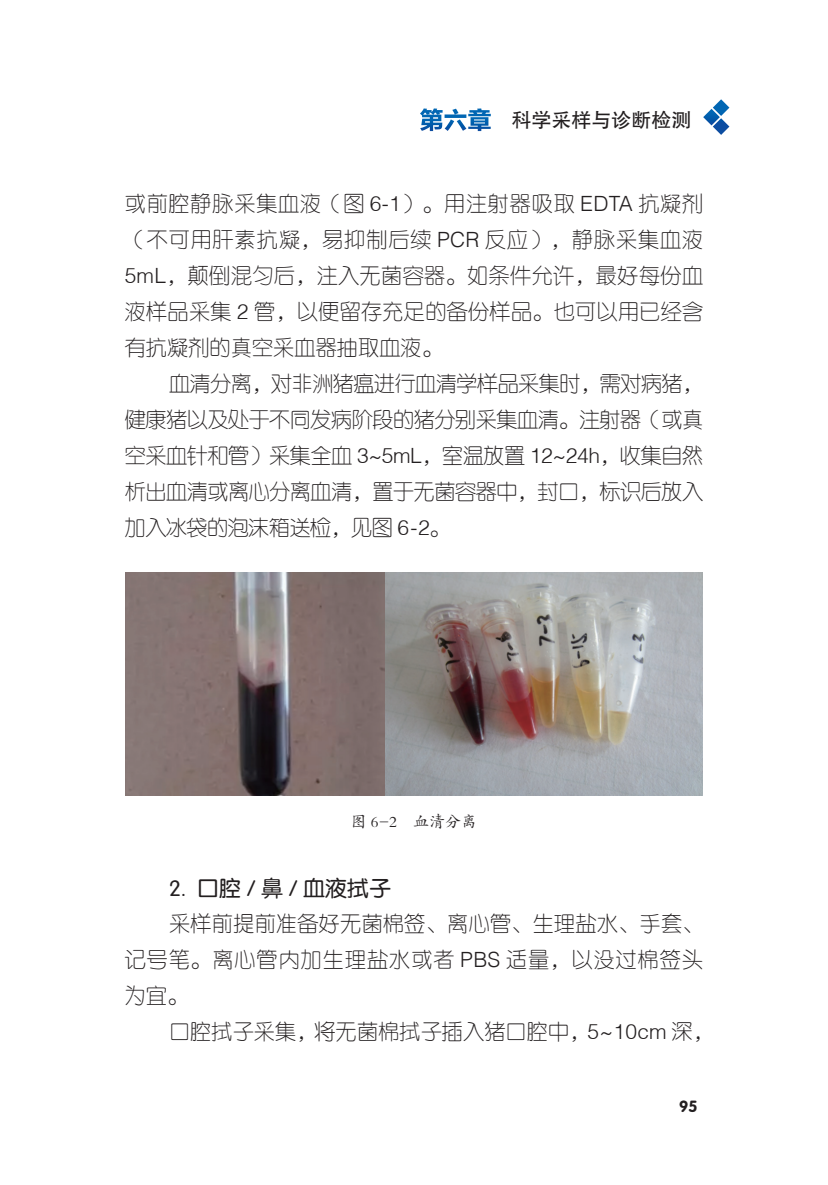
<style>
.page{position:relative;width:828px;height:1185px;background:#fff}
.page>*{position:absolute;margin:0;border:0;box-sizing:border-box;transform-origin:0 0}
.t1{font:22px "FZY3 K GBK1 0";color:#231f20}
.t2{font:21px/36px "FZY1 K GBK1 0";letter-spacing:.01em;color:#231f20;text-align:justify}
.t3{font:20px "FZHTK GBK1 0";color:#231f20}
.t4{font:16px "FZKTK GBK1 0";color:#231f20}
.t5{font:16px "FZY4 K GBK1 0";color:#231f20}
.s1{font-family:"FZLTDHK GBK1 0";font-size:24px;color:#fff}
.s2{font-family:"Helvetica";font-weight:300}
</style>
<div class="page">
<svg style="left:703px;top:99px;width:26px;height:36px"></svg>
<img style="left:125px;top:573px;width:578px;height:223px">
<p class="t3" style="left:419px;top:109px;width:273px"><span class="s1">第六章</span> 科学采样与诊断检测</p>
<p class="t2" style="left:125px;top:186px;width:580px">或前腔静脉采集血液（图 <span class="s2">6-1</span>）。用注射器吸取 <span class="s2">EDTA</span> 抗凝剂（不可用肝素抗凝，易抑制后续 <span class="s2">PCR</span> 反应），静脉采集血液<span class="s2">5mL</span>，颠倒混匀后，注入无菌容器。如条件允许，最好每份血液样品采集 <span class="s2">2</span> 管，以便留存充足的备份样品。也可以用已经含有抗凝剂的真空采血器抽取血液。</p>
<p class="t2" style="left:125px;top:366px;width:580px;text-indent:44px">血清分离，对非洲猪瘟进行血清学样品采集时，需对病猪，健康猪以及处于不同发病阶段的猪分别采集血清。注射器（或真空采血针和管）采集全血 <span class="s2">3~5mL</span>，室温放置 <span class="s2">12~24h</span>，收集自然析出血清或离心分离血清，置于无菌容器中，封口，标识后放入加入冰袋的泡沫箱送检，见图 <span class="s2">6-2</span>。</p>
<p class="t4" style="left:351px;top:813px;width:128px">图 6-2 血清分离</p>
<p class="t1" style="left:169px;top:876px;width:224px">2. 口腔 / 鼻 / 血液拭子</p>
<p class="t2" style="left:125px;top:906px;width:580px;text-indent:44px">采样前提前准备好无菌棉签、离心管、生理盐水、手套、记号笔。离心管内加生理盐水或者 <span class="s2">PBS</span> 适量，以没过棉签头为宜。</p>
<p class="t2" style="left:169px;top:1014px;width:546px">口腔拭子采集，将无菌棉拭子插入猪口腔中，<span class="s2">5~10cm</span> 深，</p>
<p class="t5" style="left:679px;top:1097px;width:20px">95</p>
</div>
